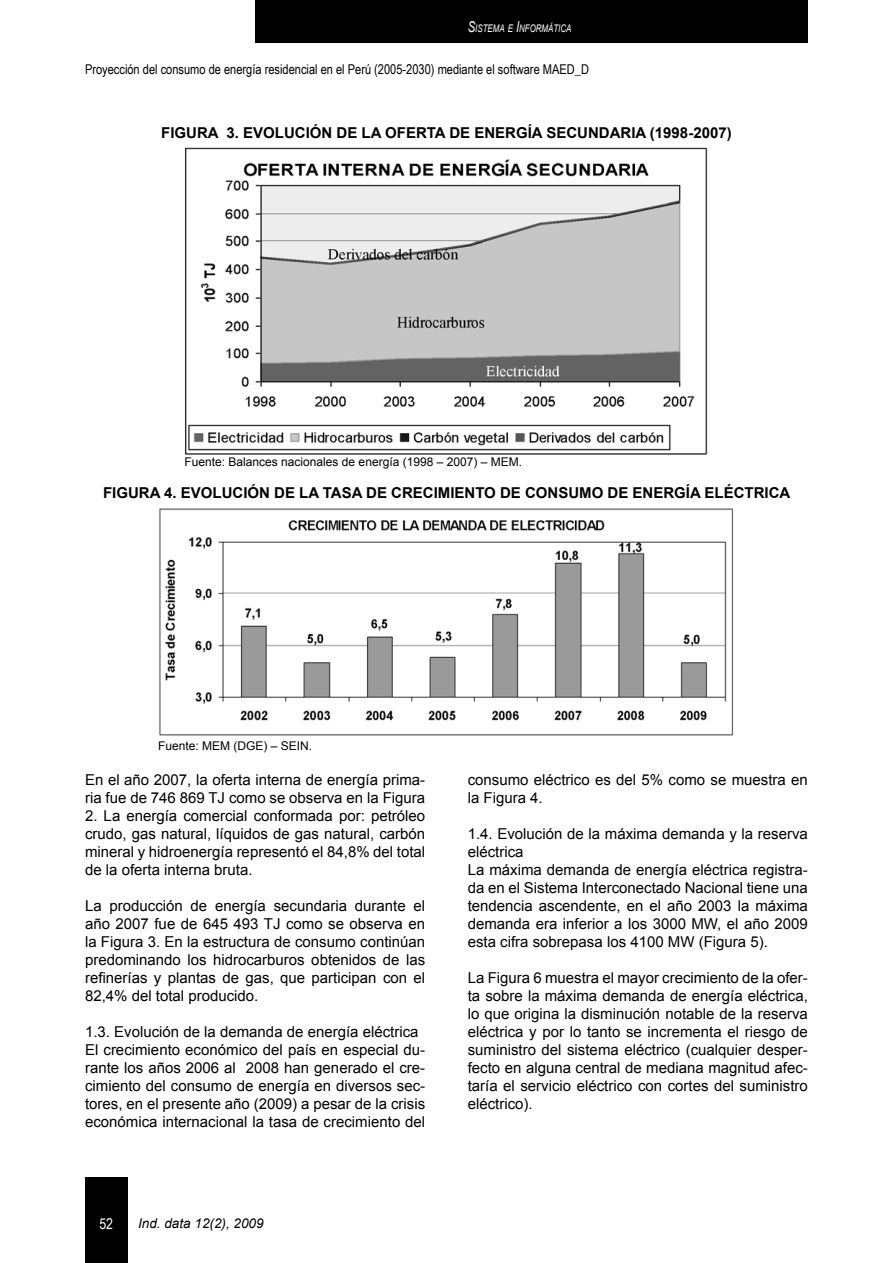
<style>
.page{position:relative;width:893px;height:1263px;background:#fff}
.page>*{position:absolute;margin:0;border:0;box-sizing:border-box;transform-origin:0 0}
.t1{font:15px/18px "Arial";color:#000}
.t2{font:700 15px "Arial";color:#000}
.t3{font:15px "Arial Narrow";color:#fff}
.t4{font:13.5px "Arial Narrow";color:#000}
.t5{font:italic 13.5px "Arial";color:#000}
.t6{font:12px "Arial";color:#000}
.t7{font:italic 10.5px "Arial";color:#fff;scale:.75 1}
.s1{font-size:15px}
</style>
<div class="page">
<div style="left:85px;top:1178px;width:43px;height:85px;background:#000"></div>
<div style="left:255px;top:0;width:553px;height:43px;background:#000"></div>
<img style="left:185px;top:147px;width:523px;height:308px">
<img style="left:159px;top:508px;width:574px;height:228px">
<p class="t7" style="left:468px;top:22px;width:140px"><span class="s1">S</span>ISTEMA E <span class="s1">I</span>NFORMÁTICA</p>
<p class="t4" style="left:85px;top:59px;width:467px">Proyección del consumo de energía residencial en el Perú (2005-2030) mediante el software maed</p>
<p class="t4" style="left:575px;top:59px;width:14px">_d</p>
<p class="t2" style="left:161px;top:123px;width:20px">FIGURA</p>
<p class="t2" style="left:227px;top:123px;width:38px">3. EVOLUCIÓN</p>
<p class="t2" style="left:337px;top:123px;width:60px">DELAOFERTA</p>
<p class="t2" style="left:449px;top:123px;width:36px">DE ENERGÍA</p>
<p class="t2" style="left:546px;top:123px;width:11px">SECUNDARIA</p>
<p class="t2" style="left:650px;top:123px;width:83px">(1998-2007)</p>
<p class="t6" style="left:185px;top:453px;width:339px">Fuente: Balances nacionales de energía (1998 – 2007) – MEM.</p>
<p class="t2" style="left:103px;top:483px;width:20px">FIGURA</p>
<p class="t2" style="left:164px;top:483px;width:38px">4. EVOLUCIÓN</p>
<p class="t2" style="left:274px;top:483px;width:60px">DELATASA</p>
<p class="t2" style="left:366px;top:483px;width:36px">DE CRECIMIENTO</p>
<p class="t2" style="left:500px;top:483px;width:38px">DE CONSUMO</p>
<p class="t2" style="left:608px;top:483px;width:36px">DE ENERGÍA</p>
<p class="t2" style="left:705px;top:483px;width:11px">ELÉCTRICA</p>
<p class="t6" style="left:158px;top:738px;width:156px">Fuente: MEM (DGE) – SEIN.</p>
<p class="t1" style="left:85px;top:771px;width:342px">En el año 2007, la oferta interna de energía prima&shy;ria fue de 746 869 TJ como se observa en la Figura</p>
<p class="t1" style="left:85px;top:807px;width:342px;text-align:justify">2. La energía comercial conformada por: petróleo crudo, gas natural, líquidos de gas natural, carbón mineral y hidroenergía representó el 84,8% del total de la oferta interna bruta.</p>
<p class="t1" style="left:85px;top:897px;width:342px;text-align:justify">La producción de energía secundaria durante el año 2007 fue de 645 493 TJ como se observa en la Figura 3. En la estructura de consumo continúan predominando los hidrocarburos obtenidos de las refinerías y plantas de gas, que participan con el 82,4% del total producido.</p>
<p class="t1" style="left:85px;top:1023px;width:342px">1.3. Evolución de la demanda de energía eléctrica El crecimiento económico del país en especial du&shy;rante los años 2006 al 2008 han generado el cre&shy;cimiento del consumo de energía en diversos sec&shy;tores, en el presente año (2009) a pesar de la crisis económica internacional la tasa de crecimiento del</p>
<p class="t3" style="left:99px;top:1213px;width:15px">52</p>
<p class="t5" style="left:138px;top:1215px;width:127px">Ind. data 12(2), 2009</p>
<p class="t1" style="left:468px;top:771px;width:342px">consumo eléctrico es del 5% como se muestra en la Figura 4.</p>
<p class="t1" style="left:468px;top:825px;width:342px">1.4. Evolución de la máxima demanda y la reserva eléctrica<br>La máxima demanda de energía eléctrica registra&shy;da en el Sistema Interconectado Nacional tiene una tendencia ascendente, en el año 2003 la máxima demanda era inferior a los 3000 MW, el año 2009 esta cifra sobrepasa los 4100 MW (Figura 5).</p>
<p class="t1" style="left:468px;top:969px;width:342px;text-align:justify">La Figura 6 muestra el mayor crecimiento de la ofer&shy;ta sobre la máxima demanda de energía eléctrica, lo que origina la disminución notable de la reserva eléctrica y por lo tanto se incrementa el riesgo de suministro del sistema eléctrico (cualquier desper&shy;fecto en alguna central de mediana magnitud afec&shy;taría el servicio eléctrico con cortes del suministro eléctrico).</p>
</div>
